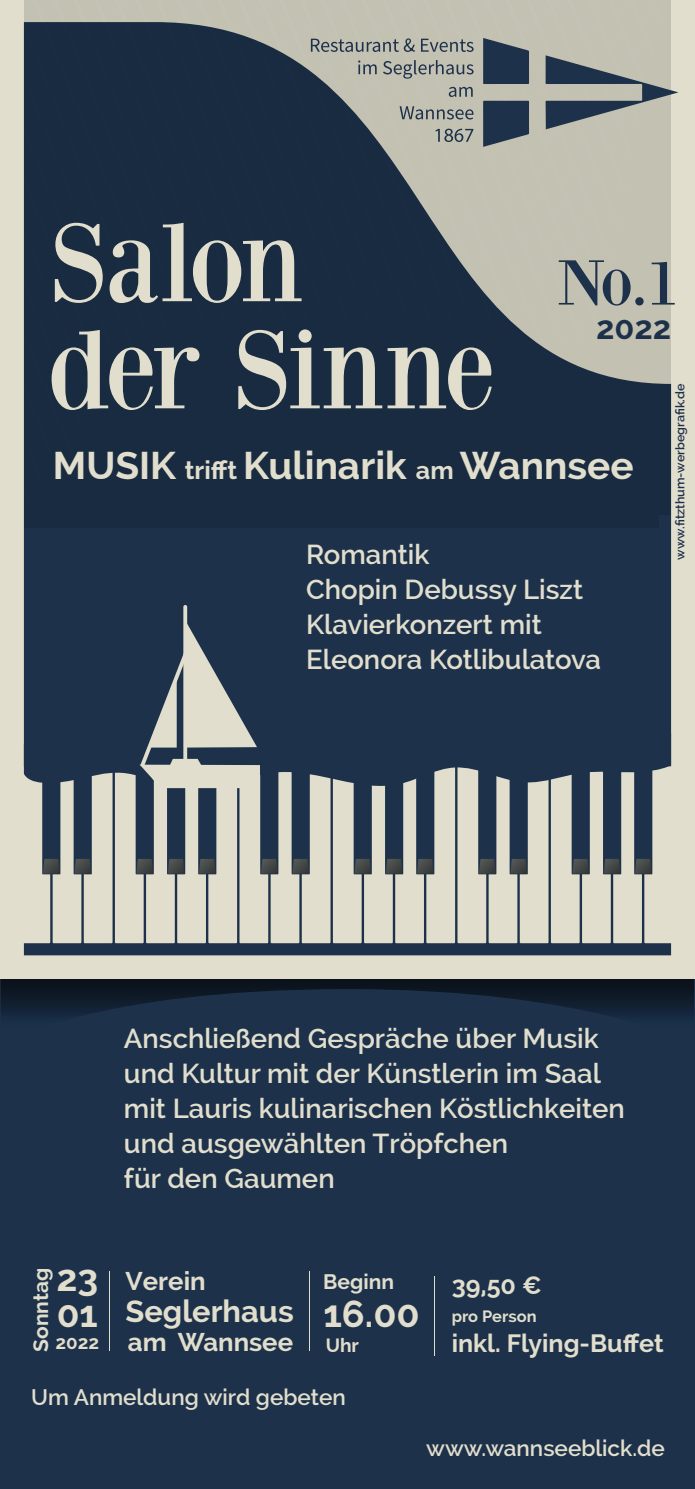
<style>
.page{position:relative;width:695px;height:1489px;background:#fff}
.page>*{position:absolute;margin:0;border:0;box-sizing:border-box;transform-origin:0 0}
.t1{font:114.75px/107px "Bodoni XT";letter-spacing:-.045em;color:#e1decd}
.t2{font:66.25px "Bodoni XT";color:#1d324a}
.t3{font:700 38.75px "Raleway";color:#e1decd}
.t4{font:700 37.75px "Raleway";color:#e1decd}
.t5{font:700 37px "Raleway";color:#e1decd}
.t6{font:700 32.5px "Raleway";color:#1d324a}
.t7{font:700 30.75px "Raleway";color:#e1decd}
.t8{font:600 27.5px/35px "Raleway";color:#e1decd}
.t9{font:700 25.75px "Raleway";color:#e1decd}
.t10{font:700 25px "Raleway";color:#e1decd}
.t11{font:600 22.5px "Raleway";color:#e1decd}
.t12{font:700 21px "Raleway";color:#e1decd}
.t13{font:700 19.25px "Raleway";color:#e1decd}
.t14{font:700 18.75px "Raleway";color:#e1decd}
.t15{font:700 16.25px "Raleway";color:#e1decd}
.t16{font:600 12.5px "Raleway";color:#1d324a}
.s1{font-size:25.5px}
.s2{font-size:25px}
</style>
<div class="page">
<div style="left:0;top:972px;width:694px;height:516px;background:#1d324a"></div>
<svg style="left:1px;top:978px;width:692px;height:37px"></svg>
<div style="left:0;top:0;width:694px;height:978px;background:#e1decd"></div>
<div style="left:24px;top:257px;width:647px;height:698px;background:#1d324a"></div>
<div style="left:24px;top:0;width:12px;height:527px;background:#192b40"></div>
<div style="left:36px;top:0;width:21px;height:527px;background:#192b40"></div>
<div style="left:57px;top:0;width:20px;height:527px;background:#192b40"></div>
<div style="left:77px;top:0;width:21px;height:527px;background:#192b40"></div>
<div style="left:98px;top:0;width:20px;height:527px;background:#192b40"></div>
<div style="left:118px;top:0;width:21px;height:527px;background:#192b40"></div>
<div style="left:139px;top:0;width:20px;height:527px;background:#192b40"></div>
<div style="left:159px;top:0;width:21px;height:527px;background:#192b40"></div>
<div style="left:180px;top:0;width:20px;height:527px;background:#192b40"></div>
<div style="left:200px;top:0;width:21px;height:527px;background:#192b40"></div>
<div style="left:221px;top:0;width:21px;height:527px;background:#192b40"></div>
<svg style="left:242px;top:0;width:20px;height:527px;background:#253648"></svg>
<svg style="left:262px;top:0;width:21px;height:527px;background:#28384a"></svg>
<svg style="left:283px;top:0;width:20px;height:527px;background:#2c3b4c"></svg>
<svg style="left:303px;top:0;width:21px;height:527px;background:#2e3d4e"></svg>
<svg style="left:324px;top:0;width:20px;height:527px;background:#324151"></svg>
<svg style="left:344px;top:0;width:21px;height:527px;background:#384655"></svg>
<svg style="left:365px;top:0;width:21px;height:527px;background:#3f4d5a"></svg>
<svg style="left:386px;top:0;width:20px;height:527px;background:#46525e"></svg>
<svg style="left:406px;top:0;width:21px;height:527px;background:#4f5b64"></svg>
<svg style="left:427px;top:0;width:231px;height:527px;background:#495660"></svg>
<svg style="left:447px;top:0;width:223px;height:514px;background:#3b4957"></svg>
<svg style="left:468px;top:0;width:202px;height:462px;background:#48545f"></svg>
<svg style="left:488px;top:0;width:182px;height:411px;background:#60696f"></svg>
<svg style="left:509px;top:0;width:161px;height:360px;background:#b5b4a8"></svg>
<div style="left:529px;top:0;width:141px;height:308px;background:#c3c1b2"></div>
<svg style="left:183px;top:605px;width:4px;height:169px"></svg>
<svg style="left:23px;top:620px;width:649px;height:323px"></svg>
<svg style="left:545px;top:0;width:133px;height:257px;background:#b4b4a9"></svg>
<svg style="left:483px;top:101px;width:46px;height:46px;background:#354659"></svg>
<svg style="left:483px;top:38px;width:46px;height:46px;background:#344658"></svg>
<hr style="left:109px;top:1271px;width:1px;height:79px;background:#e1decd">
<hr style="left:309px;top:1271px;width:1px;height:79px;background:#e1decd">
<hr style="left:434px;top:1275px;width:1px;height:80px;background:#e1decd">
<svg style="left:311px;top:38px;width:104px;height:14px"></svg>
<svg style="left:421px;top:39px;width:52px;height:13px"></svg>
<svg style="left:358px;top:60px;width:18px;height:14px"></svg>
<svg style="left:383px;top:60px;width:90px;height:19px;background:#9fa29b"></svg>
<svg style="left:448px;top:87px;width:24px;height:10px"></svg>
<svg style="left:399px;top:106px;width:74px;height:13px"></svg>
<svg style="left:435px;top:129px;width:38px;height:13px"></svg>
<h1 class="t1" style="left:47px;top:208px;width:450px">Salon<br>der Sinne</h1>
<h2 class="t2" style="left:557px;top:242px;width:123px">No.1</h2>
<p class="t6" style="left:596px;top:309px;width:77px">2022</p>
<p class="t16" style="left:672px;top:559px;width:177px;rotate:-90deg">www.fitzthum-werbegrafik.de</p>
<h3 class="t3" style="left:53px;top:443px;width:582px">MUSIK <span class="s1">trifft</span> Kulinarik <span class="s2">am</span> Wannsee</h3>
<p class="t8" style="left:306px;top:537px;width:296px">Romantik<br>Chopin Debussy Liszt<br>Klavierkonzert mit<br>Eleonora Kotlibulatova</p>
<p class="t8" style="left:124px;top:1020px;width:502px">Anschließend Gespräche über Musik und Kultur mit der Künstlerin im Saal mit Lauris kulinarischen Köstlichkeiten und ausgewählten Tröpfchen<br>für den Gaumen</p>
<p class="t12" style="left:29px;top:1351px;width:86px;rotate:-90deg">Sonntag</p>
<p class="t12" style="left:323px;top:1269px;width:72px">Beginn</p>
<h3 class="t5" style="left:56px;top:1256px;width:43px">23</h3>
<p class="t9" style="left:125px;top:1266px;width:82px">Verein</p>
<p class="t10" style="left:452px;top:1270px;width:91px">39,50 €</p>
<p class="t7" style="left:125px;top:1293px;width:170px">Seglerhaus</p>
<p class="t9" style="left:128px;top:1327px;width:167px">am Wannsee</p>
<h3 class="t4" style="left:323px;top:1292px;width:98px">16.00</h3>
<h3 class="t5" style="left:57px;top:1292px;width:43px">01</h3>
<p class="t15" style="left:451px;top:1307px;width:86px">pro Person</p>
<p class="t10" style="left:451px;top:1329px;width:213px">inkl. Flying-Buffet</p>
<p class="t14" style="left:55px;top:1331px;width:45px">2022</p>
<p class="t13" style="left:326px;top:1334px;width:35px">Uhr</p>
<p class="t11" style="left:31px;top:1384px;width:316px">Um Anmeldung wird gebeten</p>
<p class="t11" style="left:426px;top:1434px;width:240px">www.wannseeblick.de</p>
</div>
